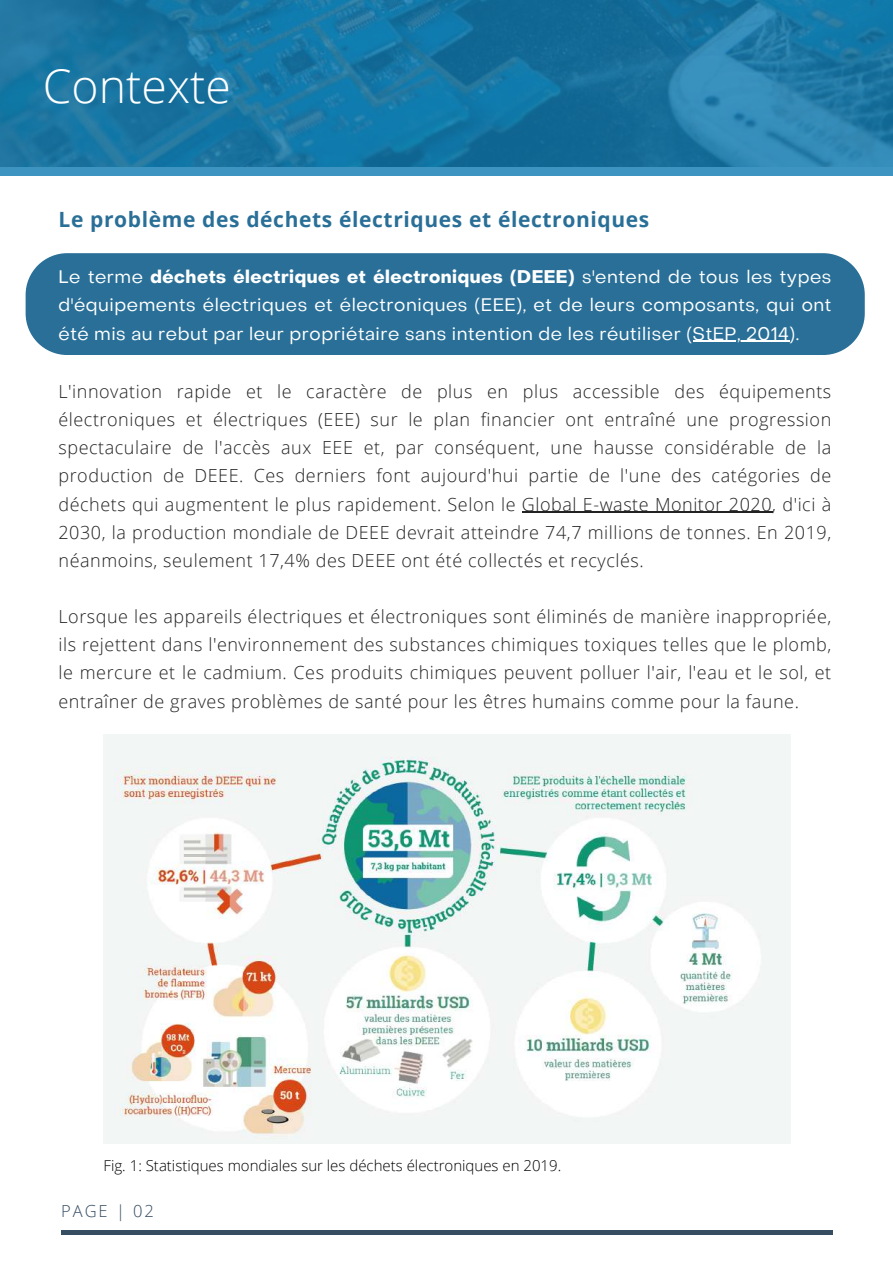
<style>
.page{position:relative;width:893px;height:1264px;background:#fff}
.page>*{position:absolute;margin:0;border:0;box-sizing:border-box;transform-origin:0 0}
.t1{font:300 46.35px "Open Sans";color:#fff}
.t2{font:700 21px "Open Sans";letter-spacing:.03em;color:#296f97}
.t3{font:300 18px/28.2px "Open Sans";letter-spacing:.03em;color:#222;text-align:justify}
.t4{font:18px/28.2px "Object Sans";letter-spacing:.03em;color:#fff;text-align:justify}
.t5{font:300 16.5px "Open Sans";letter-spacing:.12em;color:#364d62}
.t6{font:300 15px "Open Sans";color:#000}
.s1{font-weight:700}
</style>
<div class="page">
<div style="left:26px;top:253px;width:838px;height:102px;background:#296f97"></div>
<hr style="left:61px;top:1230px;width:771px;height:3px;background:#364d62">
<svg style="left:0;top:0;width:892px;height:176px;background:#1c77a4"></svg>
<hr style="left:692px;top:340px;width:97px;height:2px;background:#fff">
<hr style="left:522px;top:511px;width:250px;height:2px;background:#222">
<img style="left:103px;top:734px;width:687px;height:409px">
<h1 class="t1" style="left:43px;top:53px;width:190px">Contexte</h1>
<p class="t2" style="left:58px;top:204px;width:592px">Le problème des déchets électriques et électroniques</p>
<p class="t4" style="left:58px;top:264px;width:774px">Le terme <span class="s1">déchets électriques et électroniques (DEEE)</span> s'entend de tous les types d'équipements électriques et électroniques (EEE), et de leurs composants, qui ont été mis au rebut par leur propriétaire sans intention de les réutiliser (StEP, 2014).</p>
<p class="t3" style="left:58px;top:377px;width:774px">L'innovation rapide et le caractère de plus en plus accessible des équipements électroniques et électriques (EEE) sur le plan financier ont entraîné une progression spectaculaire de l'accès aux EEE et, par conséquent, une hausse considérable de la production de DEEE. Ces derniers font aujourd'hui partie de l'une des catégories de déchets qui augmentent le plus rapidement. Selon le Global E-waste Monitor 2020, d'ici à 2030, la production mondiale de DEEE devrait atteindre 74,7 millions de tonnes. En 2019, néanmoins, seulement 17,4% des DEEE ont été collectés et recyclés.</p>
<p class="t3" style="left:58px;top:602px;width:774px">Lorsque les appareils électriques et électroniques sont éliminés de manière inappropriée, ils rejettent dans l'environnement des substances chimiques toxiques telles que le plomb, le mercure et le cadmium. Ces produits chimiques peuvent polluer l'air, l'eau et le sol, et entraîner de graves problèmes de santé pour les êtres humains comme pour la faune.</p>
<p class="t6" style="left:103px;top:1155px;width:459px">Fig. 1: Statistiques mondiales sur les déchets électroniques en 2019.</p>
<p class="t5" style="left:61px;top:1199px;width:94px">PAGE | 02</p>
</div>
